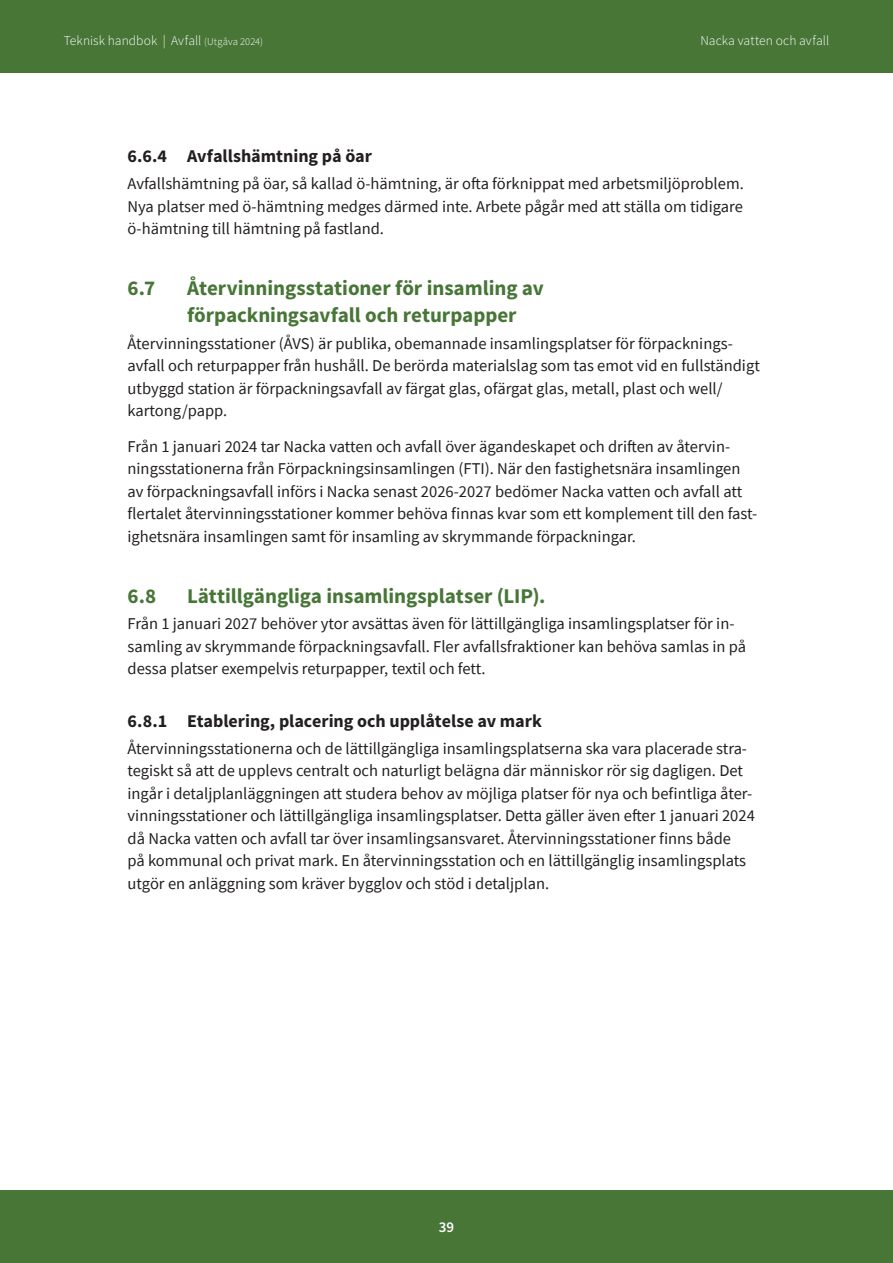
<style>
.page{position:relative;width:893px;height:1263px;background:#fff}
.page>*{position:absolute;margin:0;border:0;box-sizing:border-box;transform-origin:0 0}
.t1{font:700 21px/27px "Source Sans Pro";letter-spacing:-.005em;color:#477637}
.t2{font:700 18px "Source Sans Pro";color:#231f20}
.t3{font:16.5px/22.5px "Source Sans Pro";color:#231f20}
.t4{font:600 15px "Source Sans Pro";color:#fff}
.t5{font:300 13.5px "Source Sans Pro";letter-spacing:.005em;color:#fff}
.s1{font-size:10.5px}
</style>
<div class="page">
<div style="left:0;top:1191px;width:893px;height:72px;background:#477637"></div>
<div style="left:0;top:0;width:893px;height:72px;background:#477637"></div>
<p class="t5" style="left:64px;top:32px;width:201px">Teknisk handbok | Avfall <span class="s1">(Utgåva 2024)</span></p>
<p class="t5" style="left:700px;top:32px;width:130px">Nacka vatten och avfall</p>
<p class="t2" style="left:128px;top:145px;width:246px">6.6.4 Avfallshämtning på öar</p>
<p class="t3" style="left:128px;top:172px;width:618px;text-align:justify">Avfallshämtning på öar, så kallad ö-hämtning, är ofta förknippat med arbetsmiljöproblem.<br>Nya platser med ö-hämtning medges därmed inte. Arbete pågår med att ställa om tidigare ö-hämtning till hämtning på fastland.</p>
<p class="t1" style="left:128px;top:275px;width:29px">6.7</p>
<p class="t1" style="left:187px;top:275px;width:358px">Återvinningsstationer för insamling av förpackningsavfall och returpapper</p>
<p class="t3" style="left:128px;top:332px;width:634px">Återvinningsstationer (ÅVS) är publika, obemannade insamlingsplatser för förpacknings&shy;avfall och returpapper från hushåll. De berörda materialslag som tas emot vid en fullständigt utbyggd station är förpackningsavfall av färgat glas, ofärgat glas, metall, plast och well/ kartong/papp.</p>
<p class="t3" style="left:128px;top:435px;width:631px">Från 1 januari 2024 tar Nacka vatten och avfall över ägandeskapet och driften av återvin&shy;ningsstationerna från Förpackningsinsamlingen (FTI). När den fastighetsnära insamlingen av förpackningsavfall införs i Nacka senast 2026-2027 bedömer Nacka vatten och avfall att flertalet återvinningsstationer kommer behöva finnas kvar som ett komplement till den fast&shy;ighetsnära insamlingen samt för insamling av skrymmande förpackningar.</p>
<p class="t1" style="left:128px;top:583px;width:30px">6.8</p>
<p class="t1" style="left:187px;top:583px;width:360px">Lättillgängliga insamlingsplatser (LIP).</p>
<p class="t3" style="left:128px;top:613px;width:620px">Från 1 januari 2027 behöver ytor avsättas även för lättillgängliga insamlingsplatser för in&shy;samling av skrymmande förpackningsavfall. Fler avfallsfraktioner kan behöva samlas in på dessa platser exempelvis returpapper, textil och fett.</p>
<p class="t2" style="left:128px;top:709px;width:416px">6.8.1 Etablering, placering och upplåtelse av mark</p>
<p class="t3" style="left:128px;top:737px;width:629px">Återvinningsstationerna och de lättillgängliga insamlingsplatserna ska vara placerade stra&shy;tegiskt så att de upplevs centralt och naturligt belägna där människor rör sig dagligen. Det ingår i detaljplanläggningen att studera behov av möjliga platser för nya och befintliga åter&shy;vinningsstationer och lättillgängliga insamlingsplatser. Detta gäller även efter 1 januari 2024 då Nacka vatten och avfall tar över insamlingsansvaret. Återvinningsstationer finns både<br>på kommunal och privat mark. En återvinningsstation och en lättillgänglig insamlingsplats utgör en anläggning som kräver bygglov och stöd i detaljplan.</p>
<p class="t4" style="left:439px;top:1218px;width:17px">39</p>
</div>
